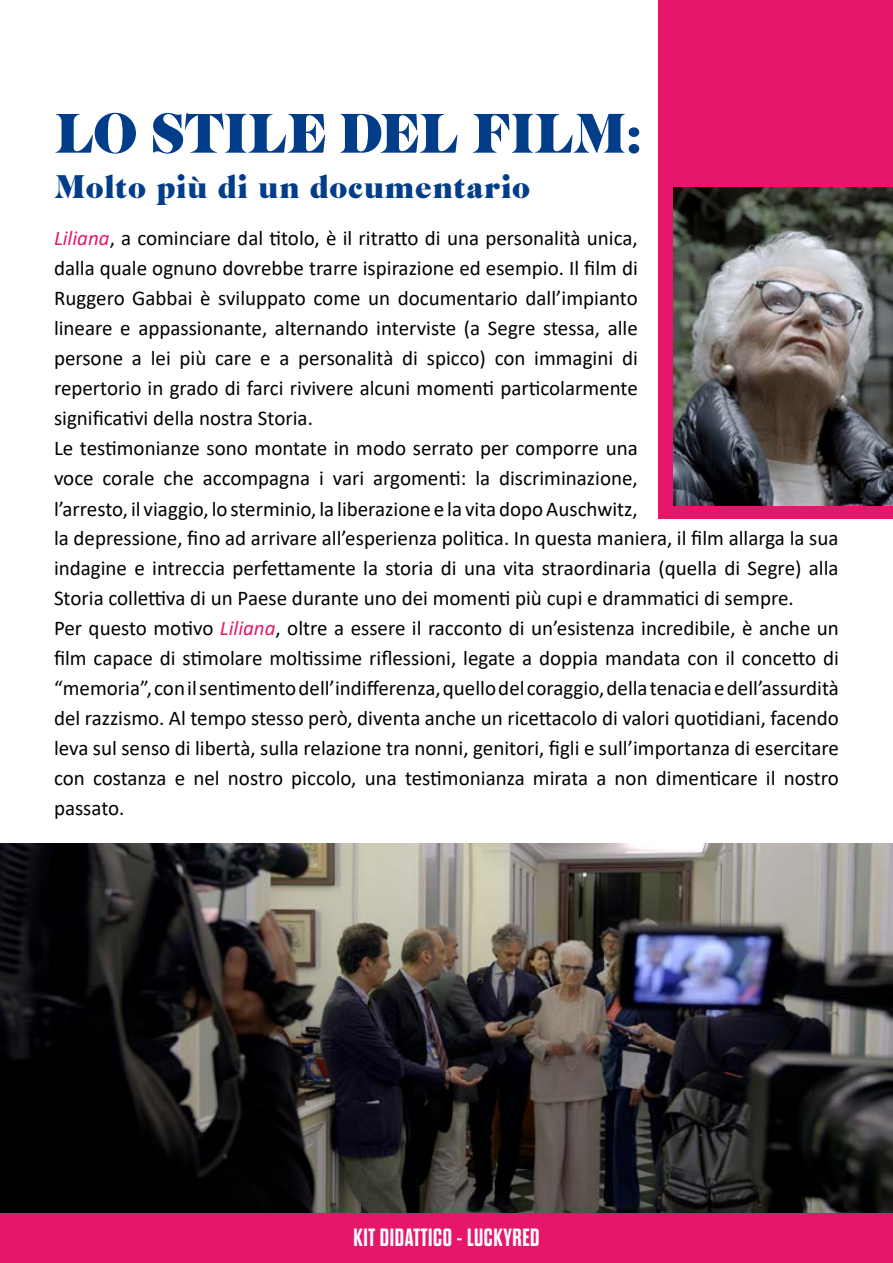
<style>
.page{position:relative;width:893px;height:1263px;background:#fff}
.page>*{position:absolute;margin:0;border:0;box-sizing:border-box;transform-origin:0 0}
.t1{font:51px "Cabernet JF Pro";letter-spacing:-.03em;color:#023d8a}
.t2{font:30px "Cabernet JF Pro";letter-spacing:.025em;color:#023d8a}
.t3{font:700 24.9px "Dharma Gothic E";letter-spacing:.025em;color:#fcffff}
.t4{font:21px/30px "Calibri";color:#020203}
.s1{font-style:italic;color:#e6196b}
</style>
<div class="page">
<div style="left:0;top:1212px;width:893px;height:51px;background:#e6166a"></div>
<img style="left:0;top:843px;width:893px;height:369px">
<div style="left:659px;top:0;width:234px;height:519px;background:#e6166a"></div>
<img style="left:673px;top:187px;width:220px;height:319px">
<hr style="left:892px;top:0;width:1px;height:188px;background:#e61269">
<h1 class="t1" style="left:54px;top:105px;width:590px">LO STILE DEL FILM:</h1>
<h2 class="t2" style="left:54px;top:170px;width:478px">Molto più di un documentario</h2>
<p class="t4" style="left:54px;top:223px;width:585px"><span class="s1">Liliana</span>, a cominciare dal titolo, è il ritratto di una personalità unica, dalla quale ognuno dovrebbe trarre ispirazione ed esempio. Il film di Ruggero Gabbai è sviluppato come un documentario dall’impianto lineare e appassionante, alternando interviste (a Segre stessa, alle persone a lei più care e a personalità di spicco) con immagini di repertorio in grado di farci rivivere alcuni momenti particolarmente significativi della nostra Storia.<br>Le testimonianze sono montate in modo serrato per comporre una voce corale che accompagna i vari argomenti: la discriminazione, l’arresto, il viaggio, lo sterminio, la liberazione e la vita dopo Auschwitz,</p>
<p class="t4" style="left:54px;top:522px;width:786px">la depressione, fino ad arrivare all’esperienza politica. In questa maniera, il film allarga la sua indagine e intreccia perfettamente la storia di una vita straordinaria (quella di Segre) alla Storia collettiva di un Paese durante uno dei momenti più cupi e drammatici di sempre.<br>Per questo motivo <span class="s1">Liliana</span>, oltre a essere il racconto di un’esistenza incredibile, è anche un film capace di stimolare moltissime riflessioni, legate a doppia mandata con il concetto di “memoria”, con il sentimento dell’indifferenza, quello del coraggio, della tenacia e dell’assurdità del razzismo. Al tempo stesso però, diventa anche un ricettacolo di valori quotidiani, facendo leva sul senso di libertà, sulla relazione tra nonni, genitori, figli e sull’importanza di esercitare con costanza e nel nostro piccolo, una testimonianza mirata a non dimenticare il nostro passato.</p>
<p class="t3" style="left:353px;top:1225px;width:188px">KIT DIDATTICO - LUCKYRED</p>
</div>
